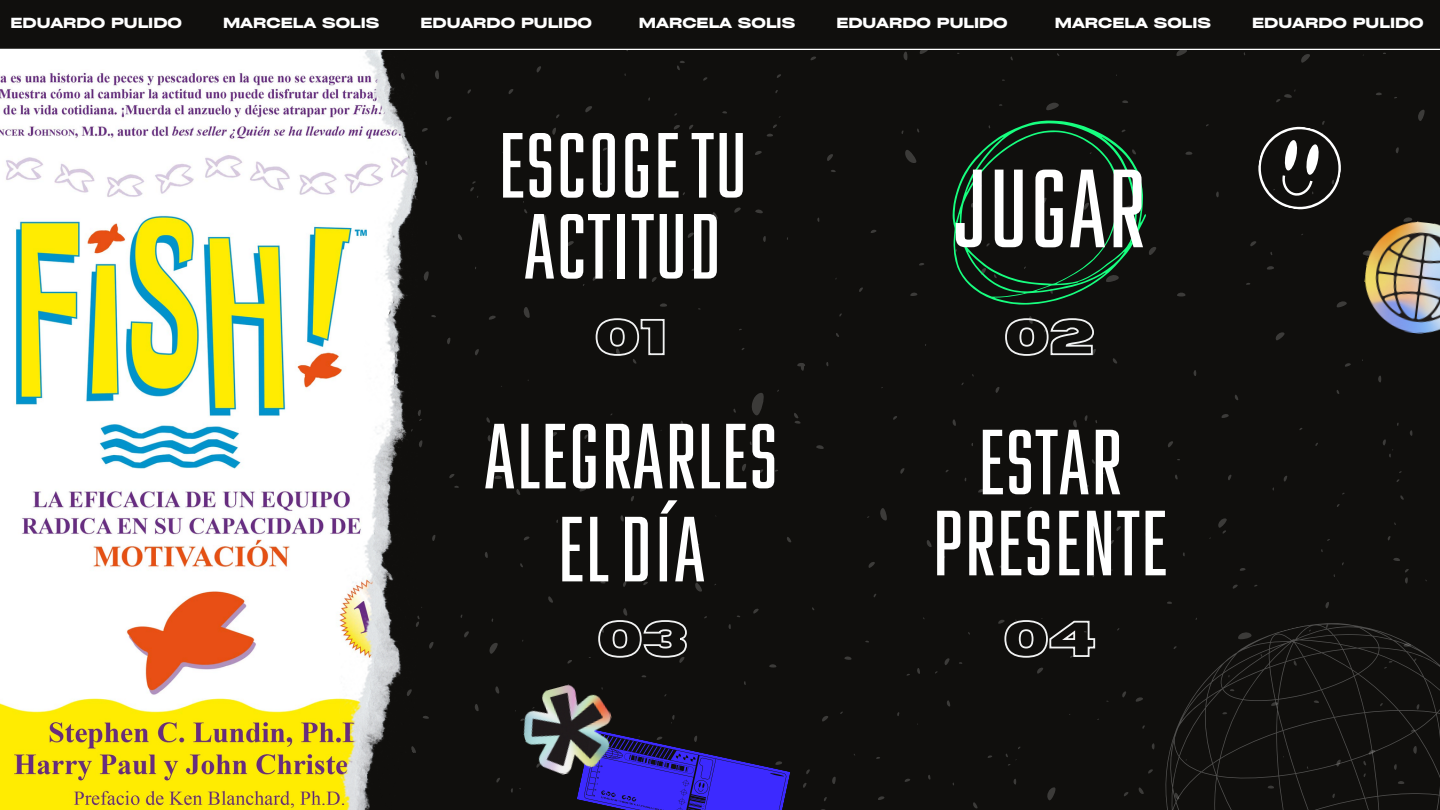
<style>
.page{position:relative;width:1440px;height:810px;background:#fff}
.page>*{position:absolute;margin:0;border:0;box-sizing:border-box;transform-origin:0 0}
.t1{font:condensed 124.8px "Kief Tek Regular";color:#fff}
.t2{font:condensed 103.8px/81px "Kief Tek Regular";color:#fff;text-align:center}
.t3{font:700 14px "Cy Grotesk Grand";color:#fff}
</style>
<div class="page">
<div style="left:417px;top:50px;width:1023px;height:760px;background:#100f0d"></div>
<img style="left:0;top:72px;width:339px;height:738px">
<img style="left:339px;top:50px;width:78px;height:760px">
<svg style="left:953px;top:121px;width:193px;height:184px;background:#102216"></svg>
<svg style="left:577px;top:729px;width:213px;height:81px;background:#2a1f9d"></svg>
<img style="left:514px;top:676px;width:109px;height:106px">
<img style="left:1359px;top:216px;width:81px;height:124px">
<svg style="left:1251px;top:120px;width:97px;height:97px;background:#2f2e2d"></svg>
<svg style="left:1131px;top:588px;width:309px;height:222px;background:#131210"></svg>
<div style="left:0;top:0;width:1440px;height:49px;background:#100f0d"></div>
<svg style="left:595px;top:317px;width:71px;height:40px;background:#3a3937"></svg>
<svg style="left:1004px;top:317px;width:91px;height:40px;background:#3e3d3b"></svg>
<svg style="left:597px;top:619px;width:91px;height:40px;background:#3b3a39"></svg>
<svg style="left:1004px;top:619px;width:92px;height:40px;background:#373634"></svg>
<p class="t3" style="left:10px;top:14px;width:173px">EDUARDO PULIDO</p>
<p class="t3" style="left:223px;top:14px;width:158px">MARCELA SOLIS</p>
<p class="t3" style="left:420px;top:14px;width:173px">EDUARDO PULIDO</p>
<p class="t3" style="left:639px;top:14px;width:158px">MARCELA SOLIS</p>
<p class="t3" style="left:836px;top:14px;width:173px">EDUARDO PULIDO</p>
<p class="t3" style="left:1055px;top:14px;width:158px">MARCELA SOLIS</p>
<p class="t3" style="left:1252px;top:14px;width:173px">EDUARDO PULIDO</p>
<p class="t2" style="left:497px;top:131px;width:252px;text-align:left">ESCOGETU<br>ACTITUD</p>
<p class="t1" style="left:954px;top:154px;width:193px">JUGAR</p>
<p class="t2" style="left:484px;top:416px;width:296px;line-height:93px">ALEGRARLES<br>ELDÍA</p>
<p class="t2" style="left:931px;top:428px;width:238px">ESTAR<br>PRESENTE</p>
</div>
